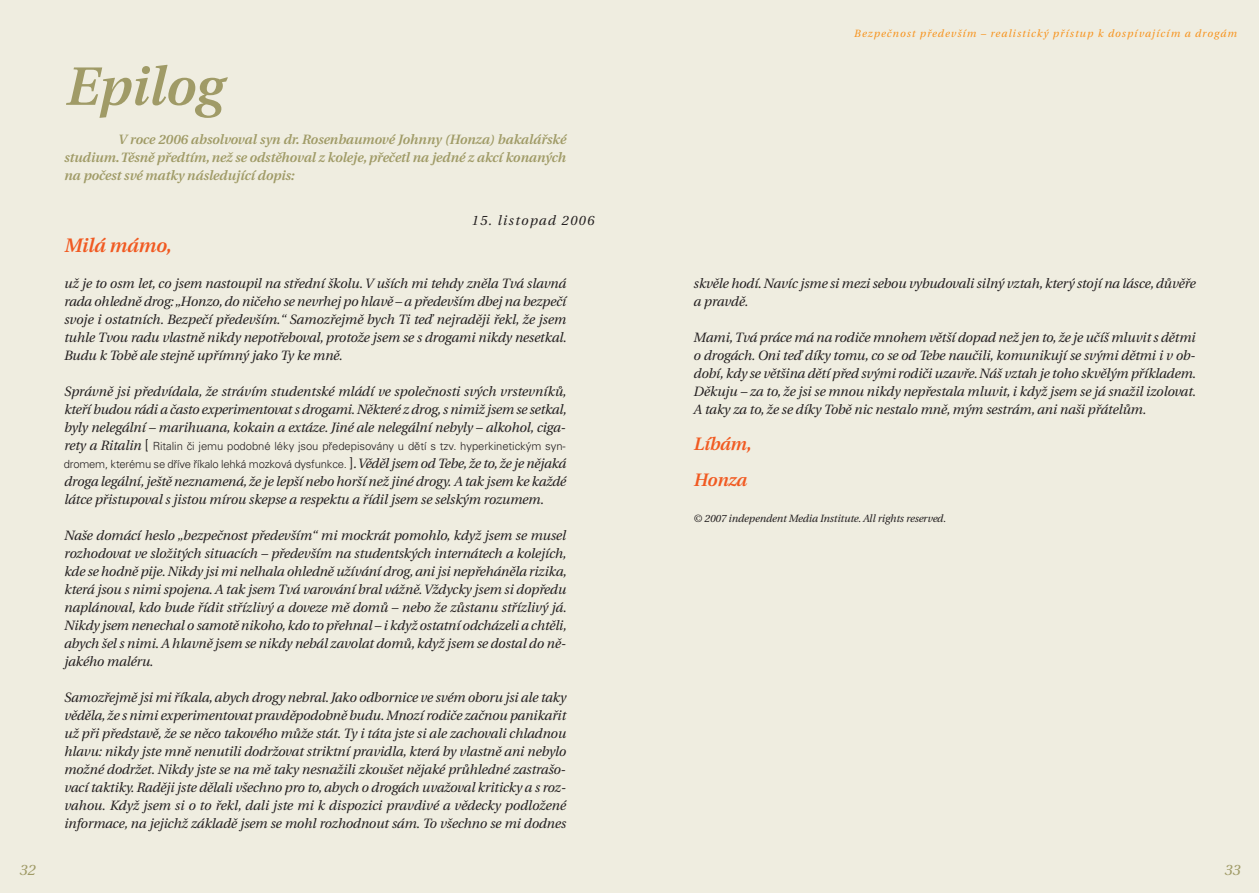
<style>
.page{position:relative;width:1259px;height:893px;background:#fff}
.page>*{position:absolute;margin:0;border:0;box-sizing:border-box;transform-origin:0 0}
.t1{font:italic 600 54px "Utopia CE";color:#a09b67}
.t2{font:italic 600 19.5px "Utopia CE";letter-spacing:-.01em;color:#f15a22}
.t3{font:italic 600 18px/36px "Utopia CE";letter-spacing:-.01em;color:#f15a22}
.t4{font:italic 15px "Utopia CE";color:#a09b67}
.t5{font:italic 13.5px/18px "Utopia CE";letter-spacing:-.01em;color:#231f20;text-align:justify}
.t6{font:italic 600 13.5px/18px "Utopia CE";letter-spacing:-.005em;color:#a09b67;text-align:justify}
.t7{font:italic 13.5px "Utopia CE";letter-spacing:.1em;color:#231f20}
.t8{font:300 11.25px/18px "Univers CE";letter-spacing:-.005em;color:#231f20}
.t9{font:italic 10.5px "Utopia CE";letter-spacing:.1em;color:#f7931d}
.t10{font:italic 10.5px "Utopia CE";letter-spacing:-.01em;color:#231f20}
.s1{font-family:"Utopia CE";font-weight:400;font-style:italic;font-size:13.5px}
.s2{font-size:15px}
</style>
<div class="page">
<div style="left:0;top:0;width:629px;height:893px;background:#efede0"></div>
<div style="left:629px;top:0;width:630px;height:893px;background:#efede0"></div>
<p class="t4" style="left:19px;top:863px;width:17px">32</p>
<h1 class="t1" style="left:64px;top:65px;width:159px">Epilog</h1>
<p class="t6" style="left:64px;top:132px;width:503px;text-indent:54px">V roce 2006 absolvoval syn dr. Rosenbaumové Johnny (Honza) bakalářské studium. Těsně předtím, než se odstěhoval z koleje, přečetl na jedné z akcí konaných na počest své matky následující dopis:</p>
<p class="t7" style="left:471px;top:215px;width:124px">15. listopad 2006</p>
<h2 class="t2" style="left:64px;top:238px;width:109px">Milá mámo,</h2>
<p class="t5" style="left:64px;top:276px;width:504px">už je to osm let, co jsem nastoupil na střední školu. V uších mi tehdy zněla Tvá slavná rada ohledně drog: „Honzo, do ničeho se nevrhej po hlavě – a především dbej na bezpečí svoje i ostatních. Bezpečí především.“ Samozřejmě bych Ti teď nejraději řekl, že jsem tuhle Tvou radu vlastně nikdy nepotřeboval, protože jsem se s drogami nikdy nesetkal.<br>Budu k Tobě ale stejně upřímný jako Ty ke mně.</p>
<p class="t5" style="left:64px;top:384px;width:504px">Správně jsi předvídala, že strávím studentské mládí ve společnosti svých vrstevníků, kteří budou rádi a často experimentovat s drogami. Některé z drog, s nimiž jsem se setkal, byly nelegální – marihuana, kokain a extáze. Jiné ale nelegální nebyly – alkohol, ciga-</p>
<p class="t8" style="left:64px;top:438px;width:503px"><span class="s1">rety a Ritalin</span> <span class="s2">[</span> Ritalin či jemu podobné léky jsou předepisovány u dětí s tzv. hyperkinetickým syn&shy;dromem, kterému se dříve říkalo lehká mozková dysfunkce. <span class="s2">]</span><span class="s1">.Věděl jsem od Tebe, že to, že je nějaká</span></p>
<p class="t5" style="left:64px;top:474px;width:503px">droga legální, ještě neznamená, že je lepší nebo horší než jiné drogy. A tak jsem ke každé látce přistupoval s jistou mírou skepse a respektu a řídil jsem se selským rozumem.</p>
<p class="t5" style="left:64px;top:528px;width:504px">Naše domácí heslo „bezpečnost především“ mi mockrát pomohlo, když jsem se musel rozhodovat ve složitých situacích – především na studentských internátech a kolejích, kde se hodně pije. Nikdy jsi mi nelhala ohledně užívání drog, ani jsi nepřeháněla rizika, která jsou s nimi spojena. A tak jsem Tvá varování bral vážně. Vždycky jsem si dopředu naplánoval, kdo bude řídit střízlivý a doveze mě domů – nebo že zůstanu střízlivý já.<br>Nikdy jsem nenechal o samotě nikoho, kdo to přehnal – i když ostatní odcházeli a chtěli, abych šel s nimi. A hlavně jsem se nikdy nebál zavolat domů, když jsem se dostal do ně&shy;jakého maléru.</p>
<p class="t5" style="left:64px;top:690px;width:503px">Samozřejmě jsi mi říkala, abych drogy nebral. Jako odbornice ve svém oboru jsi ale taky věděla, že s nimi experimentovat pravděpodobně budu. Mnozí rodiče začnou panikařit už při představě, že se něco takového může stát. Ty i táta jste si ale zachovali chladnou hlavu: nikdy jste mně nenutili dodržovat striktní pravidla, která by vlastně ani nebylo možné dodržet. Nikdy jste se na mě taky nesnažili zkoušet nějaké průhledné zastrašo&shy;vací taktiky. Raději jste dělali všechno pro to, abych o drogách uvažoval kriticky a s roz&shy;vahou. Když jsem si o to řekl, dali jste mi k dispozici pravdivé a vědecky podložené informace, na jejichž základě jsem se mohl rozhodnout sám. To všechno se mi dodnes</p>
<p class="t9" style="left:854px;top:29px;width:384px">Bezpečnost především – realistický přístup k dospívajícím a drogám</p>
<p class="t5" style="left:693px;top:276px;width:503px">skvěle hodí. Navíc jsme si mezi sebou vybudovali silný vztah, který stojí na lásce, důvěře a pravdě.</p>
<p class="t5" style="left:693px;top:330px;width:504px">Mami, Tvá práce má na rodiče mnohem větší dopad než jen to, že je učíš mluvit s dětmi o drogách. Oni teď díky tomu, co se od Tebe naučili, komunikují se svými dětmi i v ob&shy;dobí, kdy se většina dětí před svými rodiči uzavře. Náš vztah je toho skvělým příkladem.<br>Děkuju – za to, že jsi se mnou nikdy nepřestala mluvit, i když jsem se já snažil izolovat.<br>A taky za to, že se díky Tobě nic nestalo mně, mým sestrám, ani naši přátelům.</p>
<h3 class="t3" style="left:693px;top:428px;width:59px">Líbám,<br>Honza</h3>
<p class="t10" style="left:693px;top:514px;width:254px">© 2007 independent Media Institute. All rights reserved.</p>
<p class="t4" style="left:1224px;top:863px;width:17px">33</p>
</div>
